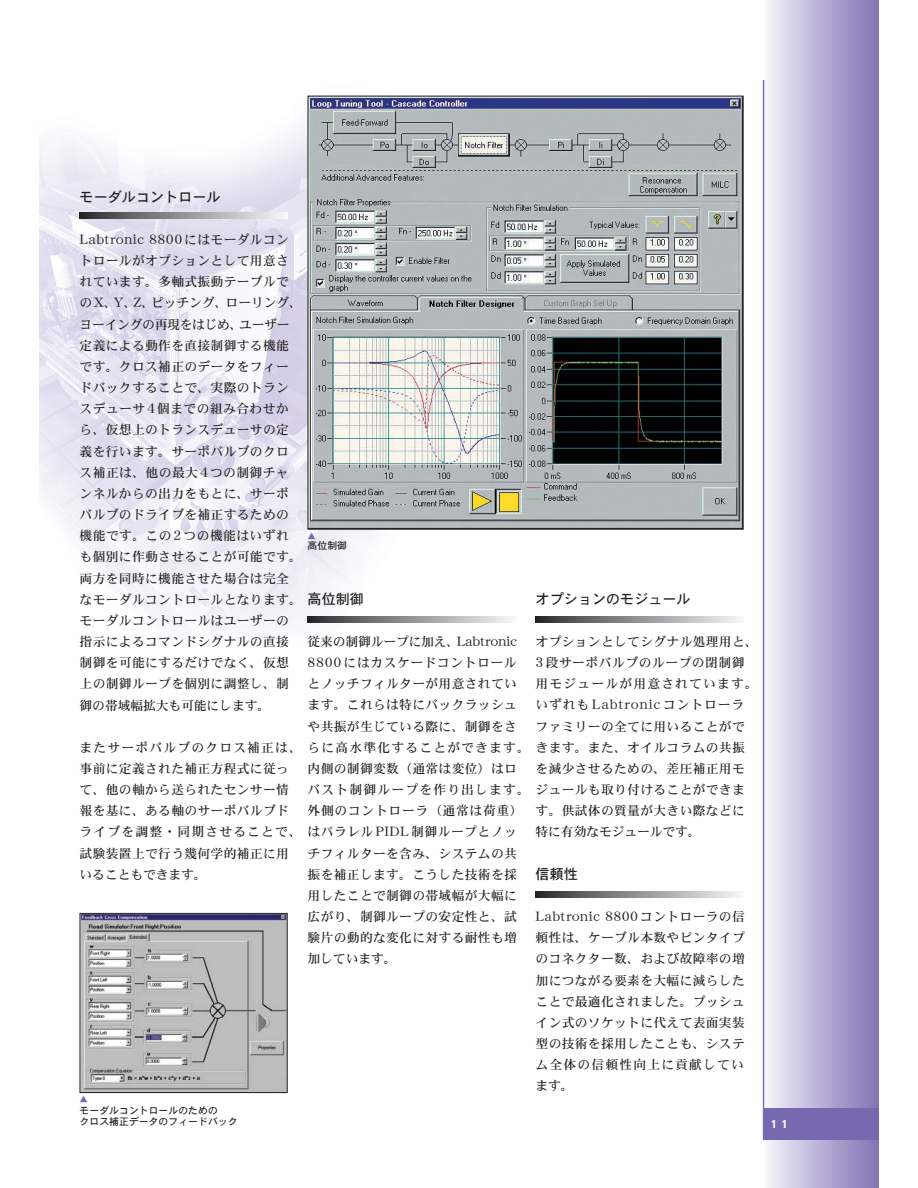
<style>
.page{position:relative;width:918px;height:1188px;background:#fff}
.page>*{position:absolute;margin:0;border:0;box-sizing:border-box;transform-origin:0 0}
.t1{font:14.1px "DFPHS Gothic CID W5";color:#231f20}
.t2{font:12.75px/21.1px "DFPHS Mincho CID W5";letter-spacing:.03em;color:#231f20;text-align:justify}
.t3{font:12.75px "DFPHS Mincho CID W5";letter-spacing:.1em;color:#231f20}
.t4{font:12.75px "DFPHS Mincho CID W5";letter-spacing:.07em;color:#231f20}
.t5{font:12.75px "DFPHS Mincho CID W5";letter-spacing:.075em;color:#231f20}
.t6{font:12.75px "DFPHS Mincho CID W5";letter-spacing:.065em;color:#231f20}
.t7{font:12.75px "DFPHS Mincho CID W5";color:#231f20}
.t8{font:700 condensed 11.25px "Univers";color:#fff}
.t9{font:9.9px/10.6px "DFPHS Gothic CID W5";color:#231f20}
.t10{font:8.4px "DFPHS Gothic CID W5";color:#7769af}
.s1{font-family:"DFPHS Gothic CID W5";font-size:14.1px}
</style>
<div class="page">
<div style="left:764px;top:0;width:115px;height:1188px;background:linear-gradient(to right,#f5f3fb,#7f70b4)"></div>
<hr style="left:763px;top:80px;width:1px;height:1060px;background:#7769af">
<img style="left:39px;top:95px;width:407px;height:531px">
<div style="left:764px;top:1108px;width:115px;height:32px;background:#7769af"></div>
<svg style="left:308px;top:616px;width:204px;height:6px"></svg>
<svg style="left:536px;top:617px;width:204px;height:6px"></svg>
<svg style="left:536px;top:892px;width:204px;height:6px"></svg>
<img style="left:82px;top:915px;width:204px;height:176px">
<div style="left:80px;top:913px;width:208px;height:180px;border:1px solid #231f20"></div>
<img style="left:310px;top:98px;width:432px;height:430px">
<svg style="left:80px;top:212px;width:208px;height:6px"></svg>
<p class="t1" style="left:80px;top:191px;width:143px">モーダルコントロール</p>
<p class="t2" style="left:80px;top:230px;width:224px;text-align:left">Labtronic 8800にはモーダルコントロールがオプションとして用意されています。多軸式振動テーブルでのX、Y、Z、ピッチング、ローリング、ヨーイングの再現をはじめ、ユーザー定義による動作を直接制御する機能です。クロス補正のデータをフィードバックすることで、実際のトランスデューサ4個までの組み合わせから、仮想上のトランスデューサの定義を行います。サーボバルブのクロス補正は、他の最大4つの制御チャンネルからの出力をもとに、サーボバルブのドライブを補正するための機能です。この2つの機能はいずれも個別に作動させることが可能です。両方を同時に機能させた場合は完全</p>
<p class="t2" style="left:80px;top:611px;width:211px">モーダルコントロールはユーザーの指示によるコマンドシグナルの直接制御を可能にするだけでなく、仮想上の制御ループを個別に調整し、制御の帯域幅拡大も可能にします。</p>
<p class="t10" style="left:308px;top:532px;width:10px">▲</p>
<p class="t9" style="left:308px;top:541px;width:41px">高位制御</p>
<p class="t1" style="left:536px;top:593px;width:157px">オプションのモジュール</p>
<p class="t2" style="left:536px;top:632px;width:224px">オプションとしてシグナル処理用と、</p>
<p class="t2" style="left:536px;top:654px;width:211px">3段サーボバルブのループの閉制御</p>
<p class="t3" style="left:536px;top:679px;width:224px">用モジュールが用意されています。</p>
<p class="t5" style="left:536px;top:700px;width:210px">いずれもLabtronicコントローラ</p>
<p class="t2" style="left:536px;top:717px;width:211px">ファミリーの全てに用いることがで</p>
<p class="t3" style="left:80px;top:742px;width:667px">またサーボバルブのクロス補正は、らに高水準化することができます。きます。また、オイルコラムの共振</p>
<p class="t2" style="left:536px;top:759px;width:211px">を減少させるための、差圧補正用モ</p>
<p class="t2" style="left:308px;top:781px;width:439px">バスト制御ループを作り出します。ジュールも取り付けることができま</p>
<p class="t2" style="left:536px;top:802px;width:211px">す。供試体の質量が大きい際などに</p>
<p class="t7" style="left:536px;top:827px;width:167px">特に有効なモジュールです。</p>
<p class="t1" style="left:536px;top:868px;width:44px">信頼性</p>
<p class="t2" style="left:536px;top:907px;width:211px">Labtronic 8800コントローラの信頼性は、ケーブル本数やピンタイプのコネクター数、および故障率の増加につながる要素を大幅に減らしたことで最適化されました。プッシュイン式のソケットに代えて表面実装型の技術を採用したことも、システム全体の信頼性向上に貢献しています。</p>
<p class="t2" style="left:80px;top:590px;width:286px">なモーダルコントロールとなります。<span class="s1">高位制御</span></p>
<p class="t2" style="left:308px;top:632px;width:211px">従来の制御ループに加え、Labtronic 8800にはカスケードコントロールとノッチフィルターが用意されています。これらは特にバックラッシュや共振が生じている際に、制御をさ</p>
<p class="t2" style="left:308px;top:759px;width:211px">内側の制御変数（通常は変位）はロ</p>
<p class="t6" style="left:308px;top:806px;width:217px">外側のコントローラ（通常は荷重）</p>
<p class="t4" style="left:80px;top:827px;width:439px">ライブを調整・同期させることで、はパラレルPIDL制御ループとノッ</p>
<p class="t2" style="left:308px;top:844px;width:211px">チフィルターを含み、システムの共</p>
<p class="t2" style="left:308px;top:865px;width:211px">振を補正します。こうした技術を採</p>
<p class="t2" style="left:308px;top:886px;width:211px">用したことで制御の帯域幅が大幅に</p>
<p class="t2" style="left:308px;top:907px;width:211px">広がり、制御ループの安定性と、試</p>
<p class="t2" style="left:308px;top:929px;width:211px">験片の動的な変化に対する耐性も増</p>
<p class="t2" style="left:308px;top:950px;width:90px">加しています。</p>
<p class="t2" style="left:80px;top:759px;width:211px">事前に定義された補正方程式に従って、他の軸から送られたセンサー情報を基に、ある軸のサーボバルブド</p>
<p class="t2" style="left:80px;top:844px;width:211px">試験装置上で行う幾何学的補正に用いることもできます。</p>
<p class="t10" style="left:80px;top:1096px;width:10px">▲</p>
<p class="t9" style="left:80px;top:1106px;width:160px">モーダルコントロールのための<br>クロス補正データのフィードバック</p>
<p class="t8" style="left:772px;top:1120px;width:17px">1 1</p>
</div>
